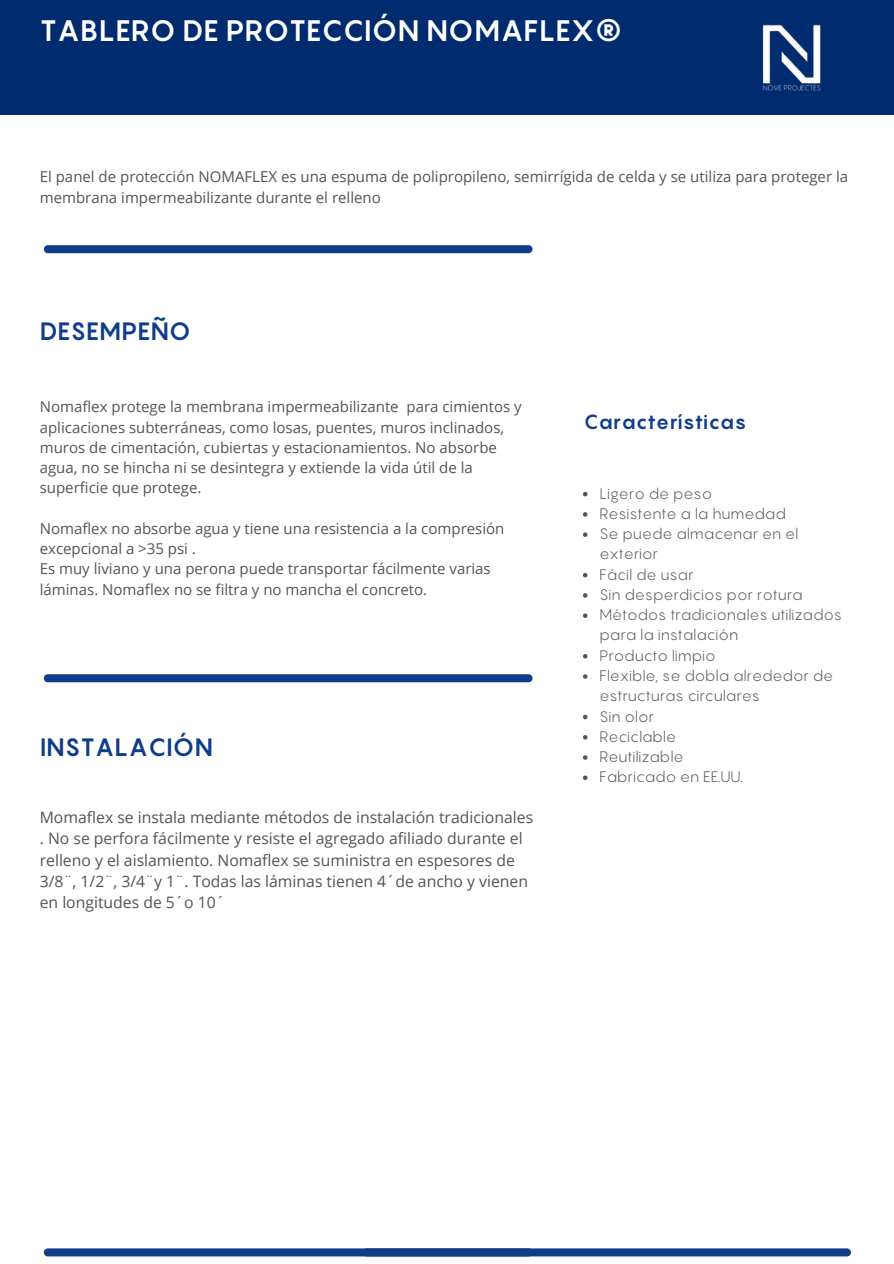
<style>
.page{position:relative;width:894px;height:1264px;background:#fff}
.page>*{position:absolute;margin:0;border:0;box-sizing:border-box;transform-origin:0 0}
.t1{font:700 29.25px "Pangram";color:#fff}
.t2{font:700 24.75px "Pangram";color:#103d89}
.t3{font:700 20.25px "Pangram";color:#103d89}
.t4{font:15.75px/21.3px "Open Sans";color:#545454}
.t5{font:15px/20.2px "Open Sans";color:#545454}
.t6{font:15px/20.2px "Pangram";color:#545454}
</style>
<div class="page">
<div style="left:0;top:0;width:893px;height:115px;background:#002b6f"></div>
<div style="left:44px;top:245px;width:488px;height:8px;background:#103d89;border-radius:4px"></div>
<svg style="left:583px;top:492px;width:4px;height:4px"></svg>
<svg style="left:583px;top:512px;width:4px;height:4px"></svg>
<svg style="left:583px;top:532px;width:4px;height:5px"></svg>
<svg style="left:583px;top:573px;width:4px;height:4px"></svg>
<svg style="left:583px;top:593px;width:4px;height:4px"></svg>
<svg style="left:583px;top:613px;width:4px;height:5px"></svg>
<svg style="left:583px;top:654px;width:4px;height:4px"></svg>
<svg style="left:583px;top:674px;width:4px;height:4px"></svg>
<svg style="left:583px;top:714px;width:4px;height:5px"></svg>
<svg style="left:583px;top:735px;width:4px;height:4px"></svg>
<svg style="left:583px;top:755px;width:4px;height:4px"></svg>
<svg style="left:583px;top:775px;width:4px;height:5px"></svg>
<div style="left:44px;top:674px;width:488px;height:8px;background:#103d89;border-radius:4px"></div>
<div style="left:44px;top:1248px;width:488px;height:8px;background:#103d89;border-radius:4px"></div>
<div style="left:362px;top:1248px;width:488px;height:8px;background:#103d89;border-radius:4px"></div>
<img style="left:762px;top:24px;width:59px;height:67px">
<p class="t1" style="left:40px;top:13px;width:584px">TABLERO DE PROTECCIÓN NOMAFLEX®</p>
<p class="t5" style="left:40px;top:166px;width:809px">El panel de protección NOMAFLEX es una espuma de polipropileno, semirrígida de celda y se utiliza para proteger la membrana impermeabilizante durante el relleno</p>
<p class="t2" style="left:40px;top:316px;width:152px">DESEMPEÑO</p>
<p class="t5" style="left:40px;top:396px;width:483px">Nomaflex protege la membrana impermeabilizante para cimientos y aplicaciones subterráneas, como losas, puentes, muros inclinados, muros de cimentación, cubiertas y estacionamientos. No absorbe agua, no se hincha ni se desintegra y extiende la vida útil de la superficie que protege.</p>
<h2 class="t5" style="left:40px;top:518px;width:466px">Nomaflex no absorbe agua y tiene una resistencia a la compresión excepcional a &gt;35 psi .</h2>
<p class="t5" style="left:40px;top:558px;width:452px">Es muy liviano y una perona puede transportar fácilmente varias láminas. Nomaflex no se filtra y no mancha el concreto.</p>
<p class="t2" style="left:40px;top:732px;width:174px">INSTALACIÓN</p>
<h1 class="t4" style="left:40px;top:806px;width:495px">Momaflex se instala mediante métodos de instalación tradicionales . No se perfora fácilmente y resiste el agregado afiliado durante el relleno y el aislamiento. Nomaflex se suministra en espesores de 3/8¨, 1/2¨, 3/4¨y 1¨. Todas las láminas tienen 4´de ancho y vienen en longitudes de 5´o 10´</h1>
<p class="t3" style="left:583px;top:409px;width:164px">Características</p>
<p class="t6" style="left:599px;top:483px;width:114px">Ligero de peso</p>
<p class="t6" style="left:599px;top:503px;width:188px">Resistente a la humedad</p>
<h2 class="t6" style="left:599px;top:523px;width:200px">Se puede almacenar en el exterior</h2>
<p class="t6" style="left:599px;top:564px;width:96px">Fácil de usar</p>
<h3 class="t6" style="left:599px;top:584px;width:205px">Sin desperdicios por rotura</h3>
<p class="t6" style="left:599px;top:604px;width:244px">Métodos tradicionales utilizados para la instalación</p>
<p class="t6" style="left:599px;top:645px;width:118px">Producto limpio</p>
<p class="t6" style="left:599px;top:665px;width:235px">Flexible, se dobla alrededor de estructuras circulares</p>
<p class="t6" style="left:599px;top:705px;width:56px">Sin olor</p>
<p class="t6" style="left:599px;top:726px;width:78px">Reciclable</p>
<p class="t6" style="left:599px;top:746px;width:85px">Reutilizable</p>
<p class="t6" style="left:599px;top:766px;width:145px">Fabricado en EE.UU.</p>
</div>
